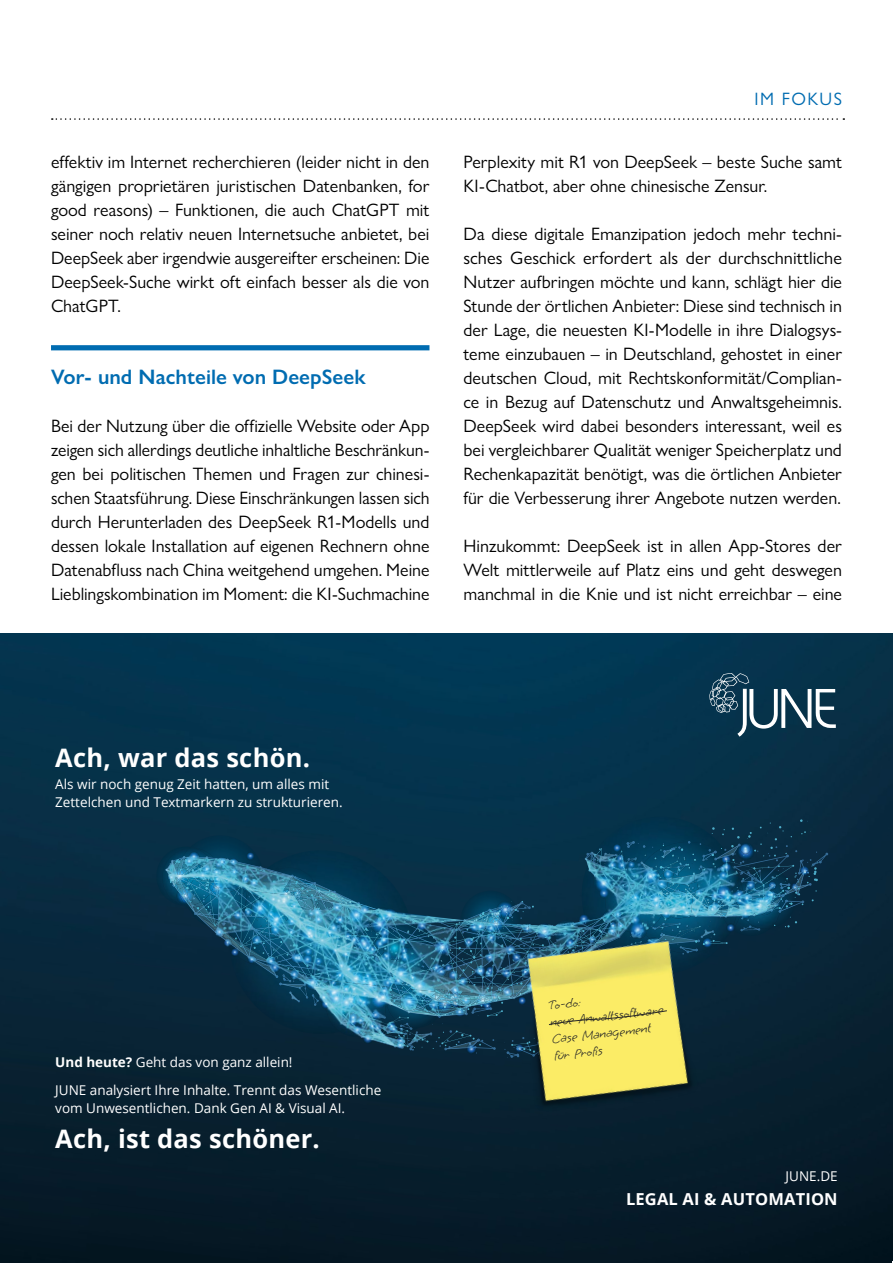
<style>
.page{position:relative;width:893px;height:1263px;background:#fff}
.page>*{position:absolute;margin:0;border:0;box-sizing:border-box;transform-origin:0 0}
.t1{font:700 25.5px "Open Sans";letter-spacing:.01em;color:#fff}
.h2_ZwischenU{font:600 21px "Gill Sans Nova";color:#006cb1}
.t2{font:18px/24px "Gill Sans Nova";color:#000;text-align:justify}
.t3{font:18px "Gill Sans Nova";color:#006cb1}
.t4{font:700 16.5px "Open Sans";letter-spacing:.01em;color:#fff}
.t5{font:14.25px/17.1px "Grape Nuts";color:#282827}
.t6{font:13.5px/18px "Open Sans";color:#fff}
.s1{font-weight:700}
</style>
<div class="page">
<svg style="left:52px;top:118px;width:792px;height:2px"></svg>
<div style="left:51px;top:345px;width:378px;height:5px;background:#006cb1"></div>
<img style="left:0;top:634px;width:893px;height:629px">
<img style="left:594px;top:817px;width:132px;height:2px">
<img style="left:152px;top:847px;width:14px;height:59px">
<img style="left:158px;top:848px;width:8px;height:58px">
<img style="left:472px;top:1068px;width:279px;height:94px">
<img style="left:166px;top:819px;width:662px;height:249px">
<svg style="left:709px;top:673px;width:127px;height:64px;background:#35596c"></svg>
<p class="t2" style="left:51px;top:150px;width:380px">effektiv im Internet recherchieren (leider nicht in den gängigen proprietären juristischen Datenbanken, for good reasons) – Funktionen, die auch ChatGPT mit seiner noch relativ neuen Internetsuche anbietet, bei DeepSeek aber irgendwie ausgereifter erscheinen: Die DeepSeek-Suche wirkt oft einfach besser als die von ChatGPT.</p>
<p class="h2_ZwischenU" style="left:51px;top:364px;width:316px">Vor- und Nachteile von DeepSeek</p>
<p class="t2" style="left:51px;top:414px;width:380px">Bei der Nutzung über die offizielle Website oder App zeigen sich allerdings deutliche inhaltliche Beschränkun&shy;gen bei politischen Themen und Fragen zur chinesi&shy;schen Staatsführung. Diese Einschränkungen lassen sich durch Herunterladen des DeepSeek R1-Modells und dessen lokale Installation auf eigenen Rechnern ohne Datenabfluss nach China weitgehend umgehen. Meine Lieblingskombination im Moment: die KI-Suchmachine</p>
<p class="t3" style="left:754px;top:87px;width:51px">Im Fokus</p>
<p class="t2" style="left:463px;top:150px;width:380px">Perplexity mit R1 von DeepSeek – beste Suche samt<br>KI-Chatbot, aber ohne chinesische Zensur.</p>
<p class="t2" style="left:463px;top:222px;width:380px">Da diese digitale Emanzipation jedoch mehr techni&shy;sches Geschick erfordert als der durchschnittliche Nutzer aufbringen möchte und kann, schlägt hier die Stunde der örtlichen Anbieter: Diese sind technisch in der Lage, die neuesten KI-Modelle in ihre Dialogsys&shy;teme einzubauen – in Deutschland, gehostet in einer deutschen Cloud, mit Rechtskonformität/Complian&shy;ce in Bezug auf Datenschutz und Anwaltsgeheimnis.<br>DeepSeek wird dabei besonders interessant, weil es bei vergleichbarer Qualität weniger Speicherplatz und Rechenkapazität benötigt, was die örtlichen Anbieter für die Verbesserung ihrer Angebote nutzen werden.</p>
<p class="t2" style="left:463px;top:534px;width:380px">Hinzukommt: DeepSeek ist in allen App-Stores der Welt mittlerweile auf Platz eins und geht deswegen manchmal in die Knie und ist nicht erreichbar – eine</p>
<p class="t1" style="left:55px;top:740px;width:256px">Ach, war das schön.</p>
<p class="t6" style="left:55px;top:775px;width:289px">Als wir noch genug Zeit hatten, um alles mit<br>Zettelchen und Textmarkern zu strukturieren.</p>
<p class="t6" style="left:55px;top:1047px;width:327px;line-height:28.5px"><span class="s1">Und heute?</span> Geht das von ganz allein!<br>JUNE analysiert Ihre Inhalte. Trennt das Wesentliche</p>
<p class="t6" style="left:55px;top:1099px;width:291px">vom Unwesentlichen. Dank Gen AI &amp; Visual AI.</p>
<p class="t1" style="left:55px;top:1121px;width:266px">Ach, ist das schöner.</p>
<p class="t5" style="left:547px;top:997px;width:116px;rotate:-7deg">To-do:<br>neue Anwaltssoftware<br>Case Management für Profis</p>
<p class="t6" style="left:786px;top:1167px;width:54px">JUNE.DE</p>
<p class="t4" style="left:626px;top:1188px;width:213px">LEGAL AI &amp; AUTOMATION</p>
</div>
